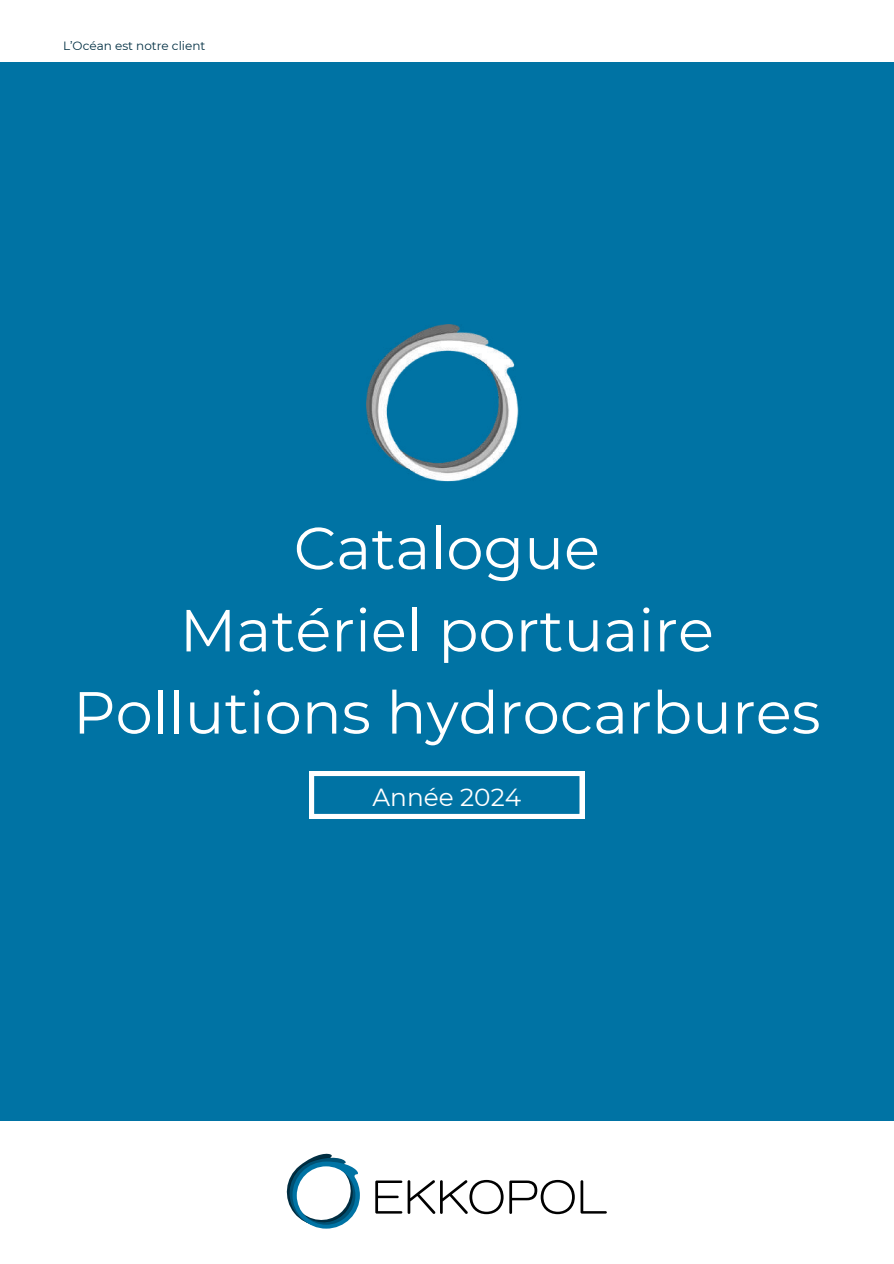
<style>
.page{position:relative;width:894px;height:1264px;background:#fff}
.page>*{position:absolute;margin:0;border:0;box-sizing:border-box;transform-origin:0 0}
.t1{font:59.25px/82.2px "Montserrat";color:#fff;text-align:center}
.t2{font:24.75px "Montserrat";color:#fff}
.t3{font:12px "Montserrat";color:#002f43}
</style>
<div class="page">
<div style="left:0;top:0;width:893px;height:1263px;background:#0073a4"></div>
<svg style="left:309px;top:771px;width:275px;height:47px"></svg>
<img style="left:366px;top:325px;width:153px;height:157px">
<div style="left:0;top:1121px;width:893px;height:142px;background:#fff"></div>
<svg style="left:286px;top:1153px;width:74px;height:76px"></svg>
<svg style="left:375px;top:1179px;width:128px;height:35px"></svg>
<svg style="left:509px;top:1179px;width:65px;height:35px"></svg>
<svg style="left:580px;top:1180px;width:26px;height:33px"></svg>
<div style="left:0;top:0;width:893px;height:62px;background:#fff"></div>
<p class="t3" style="left:63px;top:39px;width:144px">L’Océan est notre client</p>
<p class="t1" style="left:73px;top:507px;width:748px">Catalogue<br>Matériel portuaire<br>Pollutions hydrocarbures</p>
<p class="t2" style="left:372px;top:782px;width:150px">Année 2024</p>
</div>
